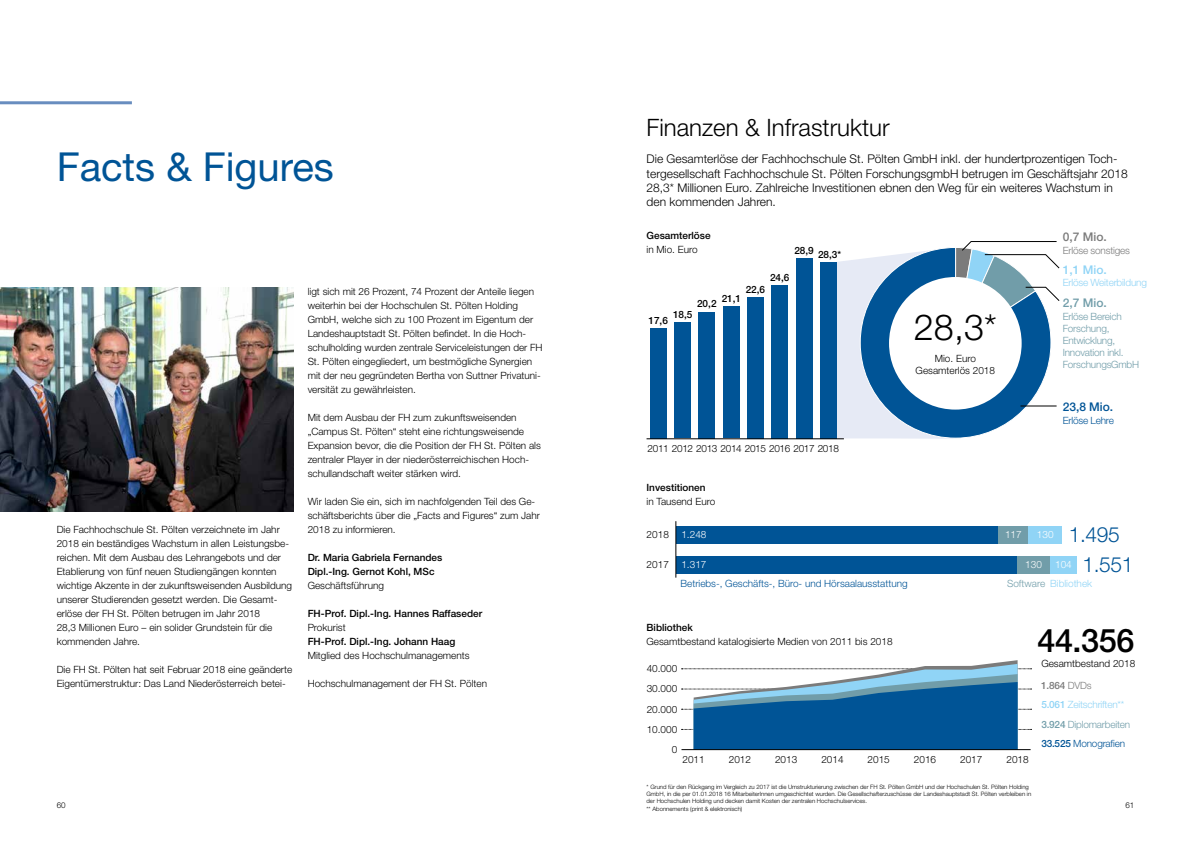
<style>
.page{position:relative;width:1191px;height:842px;background:#fff}
.page>*{position:absolute;margin:0;border:0;box-sizing:border-box;transform-origin:0 0}
.t1{font:40px "Helvetica Neue LT Pro";color:#005496}
.t2{font:300 36px "Helvetica Neue LT Pro";color:#000}
.t3{font:500 32.5px "Helvetica Neue LT Pro";color:#000}
.t4{font:300 24px "Helvetica Neue LT Pro";color:#000}
.t5{font:300 21px "Helvetica Neue LT Pro";letter-spacing:-.02em;color:#005496}
.t6{font:300 12px/14.4px "Helvetica Neue LT Pro";color:#000}
.t7{font:500 12px "Helvetica Neue LT Pro";color:#005496}
.t8{font:500 12px "Helvetica Neue LT Pro";color:#7b7b7b}
.t9{font:500 12px "Helvetica Neue LT Pro";color:#90d4f6}
.t10{font:500 12px "Helvetica Neue LT Pro";color:#719da9}
.t11{font:300 10px/14px "Helvetica Neue LT Pro";color:#000}
.t12{font:500 10px/14px "Helvetica Neue LT Pro";color:#000}
.t13{font:300 10px/12px "Helvetica Neue LT Pro";letter-spacing:-.02em;color:#719da9}
.t14{font:300 10px "Helvetica Neue LT Pro";color:#005496}
.t15{font:300 10px "Helvetica Neue LT Pro";letter-spacing:-.02em;color:#90d4f6}
.t16{font:300 10px "Helvetica Neue LT Pro";letter-spacing:-.03em;color:#000}
.t17{font:300 10px "Helvetica Neue LT Pro";letter-spacing:-.02em;color:#005496}
.t18{font:300 10px "Helvetica Neue LT Pro";color:#fff}
.t19{font:300 10px "Helvetica Neue LT Pro";color:#90d4f6}
.t20{font:300 10px "Helvetica Neue LT Pro";letter-spacing:-.02em;color:#7b7b7b}
.t21{font:500 10px "Helvetica Neue LT Pro";color:#7b7b7b}
.t22{font:300 8px "Helvetica Neue LT Pro";color:#000}
.t23{font:300 6px/7.2px "Helvetica Neue LT Pro";color:#000}
.s1{color:#719da9}
.s2{font-weight:300}
.s3{font-weight:500}
</style>
<div class="page">
<img style="left:0;top:288px;width:293px;height:223px">
<hr style="left:0;top:101px;width:132px;height:3px;background:#688dbf">
<div style="left:676px;top:526px;width:322px;height:17px;background:#005496"></div>
<div style="left:998px;top:526px;width:30px;height:17px;background:#719da9"></div>
<div style="left:1028px;top:526px;width:34px;height:17px;background:#90d4f6"></div>
<svg style="left:836px;top:241px;width:223px;height:198px"></svg>
<div style="left:650px;top:328px;width:16px;height:110px;background:#005496"></div>
<div style="left:674px;top:323px;width:16px;height:115px;background:#005496"></div>
<div style="left:698px;top:312px;width:17px;height:126px;background:#005496"></div>
<div style="left:723px;top:306px;width:16px;height:132px;background:#005496"></div>
<div style="left:747px;top:297px;width:16px;height:141px;background:#005496"></div>
<div style="left:771px;top:285px;width:17px;height:153px;background:#005496"></div>
<div style="left:796px;top:258px;width:16px;height:180px;background:#005496"></div>
<div style="left:820px;top:262px;width:16px;height:176px;background:#005496"></div>
<hr style="left:646px;top:438px;width:198px;height:1px;background:#000">
<div style="left:676px;top:556px;width:341px;height:17px;background:#005496"></div>
<div style="left:1017px;top:556px;width:33px;height:17px;background:#719da9"></div>
<div style="left:1050px;top:556px;width:26px;height:17px;background:#90d4f6"></div>
<hr style="left:675px;top:521px;width:1px;height:57px;background:#000">
<svg style="left:681px;top:660px;width:350px;height:90px"></svg>
<hr style="left:681px;top:749px;width:349px;height:1px;background:#000">
<h1 class="t1" style="left:57px;top:142px;width:279px">Facts &amp; Figures</h1>
<p class="t11" style="left:57px;top:522px;width:237px">Die Fachhochschule St. Pölten verzeichnete im Jahr 2018 ein beständiges Wachstum in allen Leistungsbe&shy;reichen. Mit dem Ausbau des Lehrangebots und der Etablierung von fünf neuen Studiengängen konnten wichtige Akzente in der zukunftsweisenden Ausbildung unserer Studierenden gesetzt werden. Die Gesamt&shy;erlöse der FH St. Pölten betrugen im Jahr 2018<br>28,3 Millionen Euro – ein solider Grundstein für die kommenden Jahre.</p>
<p class="t11" style="left:57px;top:662px;width:237px">Die FH St. Pölten hat seit Februar 2018 eine geänderte<br>Eigentümerstruktur: Das Land Niederösterreich betei-</p>
<p class="t11" style="left:308px;top:284px;width:236px">ligt sich mit 26 Prozent, 74 Prozent der Anteile liegen weiterhin bei der Hochschulen St. Pölten Holding GmbH, welche sich zu 100 Prozent im Eigentum der Landeshauptstadt St. Pölten befindet. In die Hoch&shy;schulholding wurden zentrale Serviceleistungen der FH St. Pölten eingegliedert, um bestmögliche Synergien mit der neu gegründeten Bertha von Suttner Privatuni&shy;versität zu gewährleisten.</p>
<p class="t11" style="left:308px;top:410px;width:235px">Mit dem Ausbau der FH zum zukunftsweisenden „Campus St. Pölten“ steht eine richtungsweisende Expansion bevor, die die Position der FH St. Pölten als zentraler Player in der niederösterreichischen Hoch&shy;schullandschaft weiter stärken wird.</p>
<p class="t11" style="left:308px;top:494px;width:234px">Wir laden Sie ein, sich im nachfolgenden Teil des Ge&shy;schäftsberichts über die „Facts and Figures“ zum Jahr<br>2018 zu informieren.</p>
<p class="t12" style="left:308px;top:550px;width:136px">Dr. Maria Gabriela Fernandes<br>Dipl.-Ing. Gernot Kohl, MSc</p>
<p class="t11" style="left:308px;top:578px;width:78px">Geschäftsführung</p>
<p class="t12" style="left:308px;top:606px;width:176px">FH-Prof. Dipl.-Ing. Hannes Raffaseder</p>
<p class="t11" style="left:308px;top:620px;width:39px">Prokurist</p>
<p class="t12" style="left:308px;top:634px;width:149px">FH-Prof. Dipl.-Ing. Johann Haag</p>
<p class="t11" style="left:308px;top:648px;width:163px">Mitglied des Hochschulmanagements</p>
<p class="t11" style="left:308px;top:676px;width:181px">Hochschulmanagement der FH St. Pölten</p>
<h3 class="t4" style="left:646px;top:112px;width:245px">Finanzen &amp; Infrastruktur</h3>
<p class="t6" style="left:646px;top:152px;width:483px">Die Gesamterlöse der Fachhochschule St. Pölten GmbH inkl. der hundertprozentigen Toch&shy;tergesellschaft Fachhochschule St. Pölten ForschungsgmbH betrugen im Geschäftsjahr 2018<br>28,3* Millionen Euro. Zahlreiche Investitionen ebnen den Weg für ein weiteres Wachstum in den kommenden Jahren.</p>
<p class="t12" style="left:646px;top:228px;width:66px">Gesamterlöse</p>
<p class="t11" style="left:646px;top:242px;width:53px">in Mio. Euro</p>
<p class="t12" style="left:794px;top:243px;width:21px">28,9</p>
<p class="t12" style="left:818px;top:248px;width:25px">28,3*</p>
<p class="t12" style="left:770px;top:270px;width:21px">24,6</p>
<p class="t12" style="left:745px;top:282px;width:21px">22,6</p>
<p class="t12" style="left:721px;top:292px;width:21px">21,1</p>
<p class="t12" style="left:697px;top:297px;width:21px">20,2</p>
<p class="t12" style="left:673px;top:308px;width:21px">18,5</p>
<p class="t12" style="left:648px;top:313px;width:21px">17,6</p>
<p class="t16" style="left:647px;top:442px;width:193px">2011 2012 2013 2014 2015 2016 2017 2018</p>
<p class="t12" style="left:646px;top:480px;width:60px">Investitionen</p>
<p class="t11" style="left:646px;top:494px;width:70px">in Tausend Euro</p>
<h2 class="t2" style="left:914px;top:305px;width:84px">28,3*</h2>
<p class="t11" style="left:915px;top:352px;width:81px;line-height:12px;text-align:center">Mio. Euro<br>Gesamterlös 2018</p>
<p class="t8" style="left:1062px;top:229px;width:46px">0,7 Mio.</p>
<p class="t9" style="left:1062px;top:262px;width:46px">1,1 Mio.</p>
<p class="t10" style="left:1062px;top:295px;width:46px">2,7 Mio.</p>
<p class="t20" style="left:1062px;top:245px;width:69px">Erlöse sonstiges</p>
<p class="t15" style="left:1062px;top:276px;width:86px">Erlöse Weiterbildung</p>
<p class="t13" style="left:1062px;top:310px;width:78px">Erlöse Bereich<br>Forschung,<br>Entwicklung,<br>Innovation inkl.<br>ForschungsGmbH</p>
<p class="t7" style="left:1062px;top:399px;width:52px">23,8 Mio.</p>
<p class="t17" style="left:1062px;top:415px;width:53px">Erlöse Lehre</p>
<h3 class="t5" style="left:1068px;top:522px;width:52px">1.495</h3>
<p class="t18" style="left:681px;top:528px;width:27px">1.248</p>
<p class="t18" style="left:1037px;top:528px;width:18px">130</p>
<p class="t11" style="left:646px;top:527px;width:24px">2018</p>
<p class="t11" style="left:646px;top:557px;width:24px">2017</p>
<h3 class="t5" style="left:1082px;top:552px;width:52px">1.551</h3>
<p class="t18" style="left:1005px;top:528px;width:18px">117</p>
<p class="t18" style="left:681px;top:558px;width:27px">1.317</p>
<p class="t18" style="left:1025px;top:558px;width:18px">130</p>
<p class="t18" style="left:1055px;top:558px;width:18px">104</p>
<p class="t14" style="left:680px;top:577px;width:229px">Betriebs-, Geschäfts-, Büro- und Hörsaalausstattung</p>
<p class="t19" style="left:1007px;top:577px;width:87px"><span class="s1">Software</span> Bibliothek</p>
<p class="t12" style="left:646px;top:620px;width:48px">Bibliothek</p>
<p class="t11" style="left:646px;top:634px;width:247px">Gesamtbestand katalogisierte Medien von 2011 bis 2018</p>
<p class="t11" style="left:646px;top:658px;width:32px;line-height:20.1px;text-align:right">40.000<br>30.000<br>20.000<br>10.000<br>0</p>
<p class="t11" style="left:682px;top:752px;width:24px">2011</p>
<p class="t11" style="left:729px;top:752px;width:24px">2012</p>
<p class="t11" style="left:775px;top:752px;width:24px">2013</p>
<p class="t11" style="left:821px;top:752px;width:24px">2014</p>
<p class="t11" style="left:867px;top:752px;width:24px">2015</p>
<p class="t11" style="left:914px;top:752px;width:24px">2016</p>
<p class="t11" style="left:960px;top:752px;width:24px">2017</p>
<p class="t11" style="left:1006px;top:752px;width:24px">2018</p>
<h3 class="t3" style="left:1037px;top:621px;width:99px">44.356</h3>
<p class="t11" style="left:1041px;top:656px;width:95px">Gesamtbestand 2018</p>
<p class="t21" style="left:1041px;top:679px;width:52px">1.864 <span class="s2">DVDs</span></p>
<p class="t15" style="left:1041px;top:699px;width:85px"><span class="s3">5.061</span> Zeitschriften**</p>
<p class="t13" style="left:1041px;top:718px;width:90px"><span class="s3">3.924</span> Diplomarbeiten</p>
<p class="t17" style="left:1041px;top:737px;width:85px"><span class="s3">33.525</span> Monografien</p>
<p class="t23" style="left:646px;top:783px;width:386px">* Grund für den Rückgang im Vergleich zu 2017 ist die Umstrukturierung zwischen der FH St. Pölten GmbH und der Hochschulen St. Pölten Holding GmbH, in die per 01.01.2018 16 MitarbeiterInnen umgeschichtet wurden. Die Gesellschafterzuschüsse der Landeshauptstadt St. Pölten verbleiben in der Hochschulen Holding und decken damit Kosten der zentralen Hochschulservices.<br>** Abonnements (print &amp; elektronisch)</p>
<p class="t22" style="left:57px;top:800px;width:10px">60</p>
<p class="t22" style="left:1125px;top:800px;width:10px">61</p>
</div>
